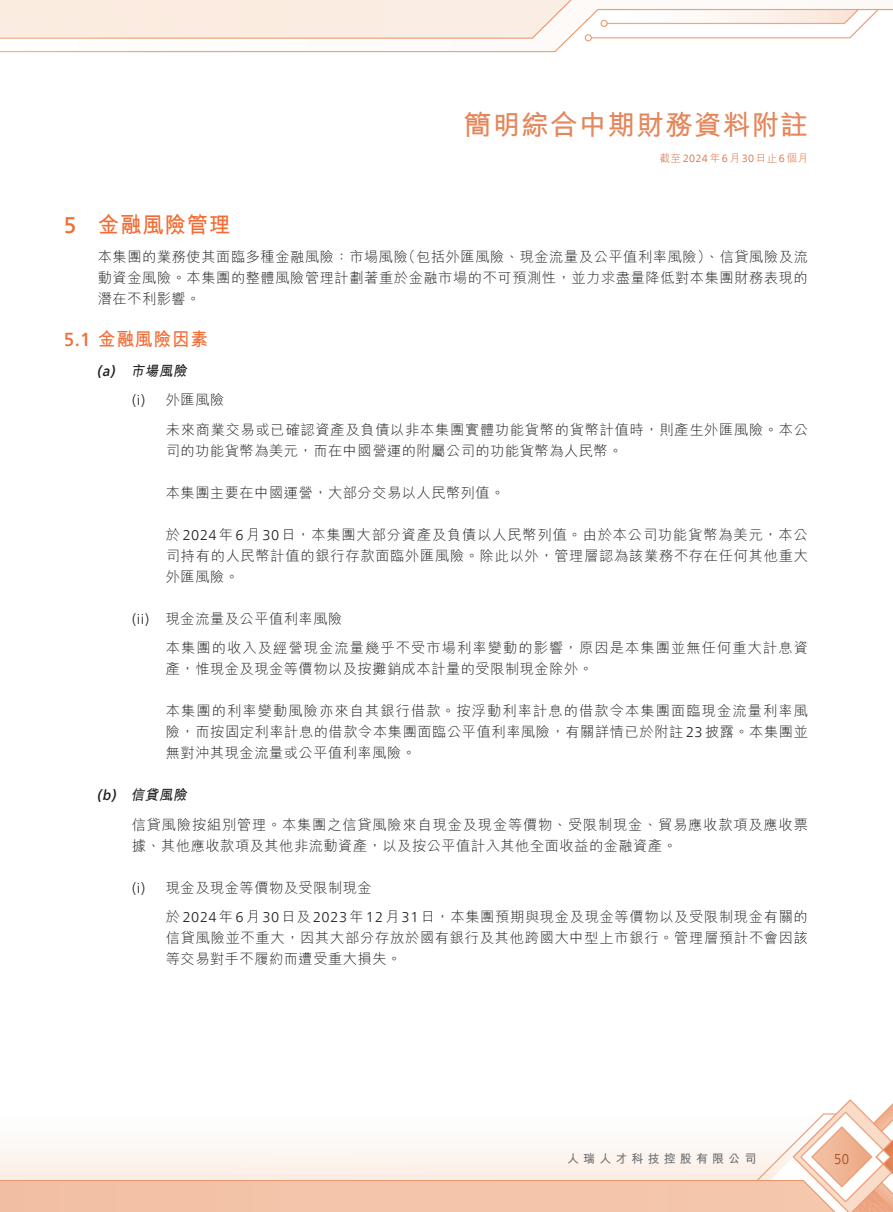
<style>
.page{position:relative;width:893px;height:1212px;background:#fff}
.page>*{position:absolute;margin:0;border:0;box-sizing:border-box;transform-origin:0 0}
.t1{font:700 27.75px "M Hei HK";letter-spacing:.035em;color:#e5865b}
._3__標題{font:700 22.5px "M Hei HK";letter-spacing:.04em;color:#f26d35;scale:.95 1}
._3__標題-2{font:500 22.5px "Frutiger Neue LT Com";color:#f26d35;scale:.95 1}
._4__副標題{font:700 18.75px "M Hei HK";letter-spacing:.04em;color:#f26d35;scale:.95 1}
._1__內文{font:300 14.25px/21px "M Hei HK";letter-spacing:.04em;color:#231f20}
._1__內文-2{font:300 14.25px/21px "M Hei HK";letter-spacing:.075em;color:#231f20}
._1__內文-3{font:300 14.25px "Frutiger Neue LT Com";color:#231f20}
._5__副副標題{font:italic 700 14.25px "M Hei HK";color:#231f20;scale:.95 1}
._5__副副標題-2{font:italic 500 14.25px "Frutiger Neue LT Com";color:#231f20;scale:.95 1}
.t2{font:300 14.25px "Frutiger Neue LT Com";color:#a0461d;scale:.9 1}
.t3{font:700 12px "M Hei HK";letter-spacing:.345em;color:#6c6d70}
.t4{font:300 10.5px "M Hei HK";color:#db6230}
.s1{font-family:"Frutiger Neue LT Com"}
.s2{font-family:"Frutiger Neue LT Com";font-weight:500}
</style>
<div class="page">
<img style="left:1px;top:0;width:892px;height:1212px">
<p class="_3__標題-2" style="left:64px;top:211px;width:15px">5</p>
<p class="_3__標題" style="left:98px;top:208px;width:141px">金融風險管理</p>
<h1 class="t1" style="left:464px;top:104px;width:346px">簡明綜合中期財務資料附註</h1>
<p class="t4" style="left:660px;top:152px;width:150px">截至<span class="s1">2024</span>年<span class="s1">6</span>月<span class="s1">30</span>日止<span class="s1">6</span>個月</p>
<p class="_1__內文" style="left:401px;top:246px;width:408px">（包括外匯風險、現金流量及公平值利率風險）、信貸風險及流</p>
<p class="_1__內文" style="left:98px;top:246px;width:712px">本集團的業務使其面臨多種金融風險：市場風險<br>動資金風險。本集團的整體風險管理計劃著重於金融市場的不可預測性，並力求盡量降低對本集團財務表現的潛在不利影響。</p>
<p class="_4__副標題" style="left:64px;top:326px;width:154px"><span class="s2">5.1</span> 金融風險因素</p>
<p class="_5__副副標題" style="left:131px;top:360px;width:64px">市場風險</p>
<p class="_5__副副標題-2" style="left:97px;top:362px;width:18px">a(</p>
<p class="_5__副副標題-2" style="left:110px;top:362px;width:10px">)</p>
<p class="_5__副副標題-2" style="left:97px;top:787px;width:19px">b(</p>
<p class="_5__副副標題-2" style="left:111px;top:787px;width:10px">)</p>
<p class="_1__內文-3" style="left:132px;top:392px;width:15px">i( )</p>
<p class="_1__內文-3" style="left:132px;top:610px;width:19px">(ii)</p>
<p class="_1__內文" style="left:166px;top:389px;width:60px">外匯風險</p>
<p class="_1__內文" style="left:166px;top:419px;width:644px">未來商業交易或已確認資產及負債以非本集團實體功能貨幣的貨幣計值時，則產生外匯風險。本公司的功能貨幣為美元，而在中國營運的附屬公司的功能貨幣為人民幣。</p>
<p class="_1__內文" style="left:166px;top:482px;width:340px">本集團主要在中國運營，大部分交易以人民幣列值。</p>
<p class="_1__內文" style="left:166px;top:524px;width:644px;text-align:justify">於<span class="s1">2024</span>年<span class="s1">6</span>月<span class="s1">30</span>日，本集團大部分資產及負債以人民幣列值。由於本公司功能貨幣為美元，本公司持有的人民幣計值的銀行存款面臨外匯風險。除此以外，管理層認為該業務不存在任何其他重大外匯風險。</p>
<p class="_1__內文" style="left:166px;top:608px;width:178px">現金流量及公平值利率風險</p>
<p class="_1__內文-2" style="left:166px;top:637px;width:644px">本集團的收入及經營現金流量幾乎不受市場利率變動的影響，原因是本集團並無任何重大計息資產，惟現金及現金等價物以及按攤銷成本計量的受限制現金除外。</p>
<p class="_1__內文" style="left:166px;top:700px;width:644px;text-align:justify">本集團的利率變動風險亦來自其銀行借款。按浮動利率計息的借款令本集團面臨現金流量利率風險，而按固定利率計息的借款令本集團面臨公平值利率風險，有關詳情已於附註<span class="s1">23</span>披露。本集團並無對沖其現金流量或公平值利率風險。</p>
<p class="_5__副副標題" style="left:131px;top:785px;width:64px">信貸風險</p>
<p class="_1__內文" style="left:132px;top:814px;width:678px">信貸風險按組別管理。本集團之信貸風險來自現金及現金等價物、受限制現金、貿易應收款項及應收票據、其他應收款項及其他非流動資產，以及按公平值計入其他全面收益的金融資產。</p>
<p class="_1__內文" style="left:166px;top:877px;width:207px">現金及現金等價物及受限制現金</p>
<p class="_1__內文-3" style="left:132px;top:879px;width:15px">i( )</p>
<p class="_1__內文" style="left:166px;top:906px;width:644px;text-align:justify">於<span class="s1">2024</span>年<span class="s1">6</span>月<span class="s1">30</span>日及<span class="s1">2023</span>年<span class="s1">12</span>月<span class="s1">31</span>日，本集團預期與現金及現金等價物以及受限制現金有關的信貸風險並不重大，因其大部分存放於國有銀行及其他跨國大中型上市銀行。管理層預計不會因該等交易對手不履約而遭受重大損失。</p>
<p class="t3" style="left:567px;top:1150px;width:191px">人瑞人才科技控股有限公司</p>
<p class="t2" style="left:834px;top:1150px;width:18px">50</p>
</div>
